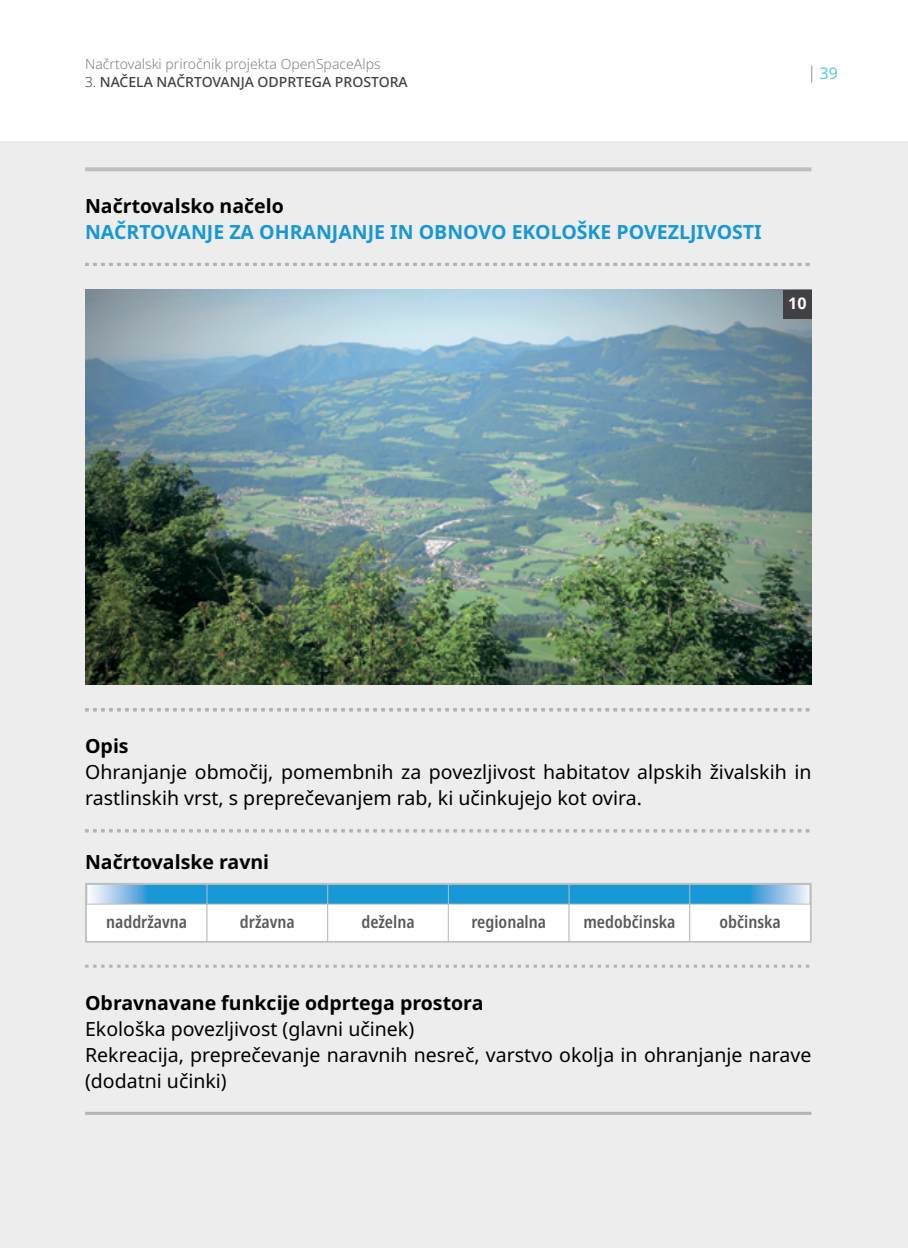
<style>
.page{position:relative;width:908px;height:1248px;background:#fff}
.page>*{position:absolute;margin:0;border:0;box-sizing:border-box;transform-origin:0 0}
.t1{font:19.6px/26px "Noto Sans";color:#000}
.t2{font:700 19.6px "Noto Sans";color:#000}
.t3{font:700 19.6px "Noto Sans";color:#1598d5}
.t4{font:600 condensed 17px "Noto Sans";color:#58595b}
.t5{font:16px "Noto Sans";color:#5ec7d0}
.t6{font:700 16px "Noto Sans";color:#fff}
.t7{font:300 14px "Noto Sans";color:#808285}
.t8{font:500 14px "Noto Sans";color:#414042}
.s1{font-weight:300}
</style>
<div class="page">
<div style="left:0;top:142px;width:907px;height:1105px;background:#ededee"></div>
<svg style="left:811px;top:65px;width:1px;height:17px"></svg>
<svg style="left:85px;top:167px;width:726px;height:4px;background:#c0c2c3"></svg>
<hr style="left:85px;top:1111px;width:726px;height:3px;background:#b1b4b6">
<svg style="left:85px;top:263px;width:725px;height:3px"></svg>
<svg style="left:85px;top:708px;width:725px;height:3px"></svg>
<svg style="left:85px;top:829px;width:725px;height:3px"></svg>
<svg style="left:85px;top:964px;width:725px;height:3px"></svg>
<img style="left:85px;top:290px;width:726px;height:394px">
<div style="left:147px;top:883px;width:602px;height:21px;background:#1898d5"></div>
<svg style="left:88px;top:885px;width:59px;height:18px"></svg>
<div style="left:749px;top:883px;width:61px;height:21px;background:linear-gradient(to right,#2890d3,#f8f2fb)"></div>
<div style="left:85px;top:882px;width:726px;height:60px;border:2px solid #bcbec0"></div>
<div style="left:86px;top:904px;width:121px;height:37px;background:#fff"></div>
<div style="left:86px;top:903px;width:121px;height:38px;border:1px solid #bcbec0"></div>
<div style="left:207px;top:904px;width:120px;height:37px;background:#fff"></div>
<div style="left:206px;top:903px;width:122px;height:38px;border:1px solid #bcbec0"></div>
<div style="left:327px;top:904px;width:121px;height:37px;background:#fff"></div>
<div style="left:327px;top:903px;width:121px;height:38px;border:1px solid #bcbec0"></div>
<div style="left:448px;top:904px;width:121px;height:37px;background:#fff"></div>
<div style="left:447px;top:903px;width:122px;height:38px;border:1px solid #bcbec0"></div>
<div style="left:569px;top:904px;width:120px;height:37px;background:#fff"></div>
<div style="left:568px;top:903px;width:122px;height:38px;border:1px solid #bcbec0"></div>
<div style="left:689px;top:904px;width:121px;height:37px;background:#fff"></div>
<div style="left:689px;top:903px;width:121px;height:38px;border:1px solid #bcbec0"></div>
<svg style="left:86px;top:883px;width:1px;height:21px"></svg>
<svg style="left:206px;top:883px;width:1px;height:21px"></svg>
<svg style="left:327px;top:883px;width:1px;height:21px"></svg>
<svg style="left:447px;top:883px;width:1px;height:21px"></svg>
<svg style="left:568px;top:883px;width:1px;height:21px"></svg>
<svg style="left:689px;top:883px;width:1px;height:21px"></svg>
<svg style="left:809px;top:883px;width:1px;height:21px"></svg>
<div style="left:782px;top:290px;width:29px;height:28px;background:#414042"></div>
<p class="t7" style="left:85px;top:54px;width:297px">Načrtovalski priročnik projekta OpenSpaceAlps</p>
<p class="t8" style="left:85px;top:72px;width:324px"><span class="s1">3.</span> NAČELA NAČRTOVANJA ODPRTEGA PROSTORA</p>
<p class="t5" style="left:819px;top:62px;width:20px">39</p>
<p class="t2" style="left:85px;top:192px;width:200px">Načrtovalsko načelo</p>
<p class="t3" style="left:85px;top:218px;width:678px">NAČRTOVANJE ZA OHRANJANJE IN OBNOVO EKOLOŠKE POVEZLJIVOSTI</p>
<p class="t6" style="left:787px;top:291px;width:20px">10</p>
<p class="t2" style="left:85px;top:732px;width:45px">Opis</p>
<p class="t1" style="left:85px;top:759px;width:727px">Ohranjanje območij, pomembnih za povezljivost habitatov alpskih živalskih in rastlinskih vrst, s preprečevanjem rab, ki učinkujejo kot ovira.</p>
<p class="t2" style="left:85px;top:847px;width:185px">Načrtovalske ravni</p>
<p class="t4" style="left:106px;top:909px;width:83px">naddržavna</p>
<p class="t4" style="left:240px;top:909px;width:56px">državna</p>
<p class="t4" style="left:361px;top:909px;width:55px">deželna</p>
<p class="t4" style="left:471px;top:909px;width:76px">regionalna</p>
<p class="t4" style="left:583px;top:909px;width:93px">medobčinska</p>
<p class="t4" style="left:719px;top:909px;width:63px">občinska</p>
<p class="t2" style="left:85px;top:988px;width:399px">Obravnavane funkcije odprtega prostora</p>
<p class="t1" style="left:85px;top:1015px;width:727px">Ekološka povezljivost (glavni učinek)<br>Rekreacija, preprečevanje naravnih nesreč, varstvo okolja in ohranjanje narave (dodatni učinki)</p>
</div>
